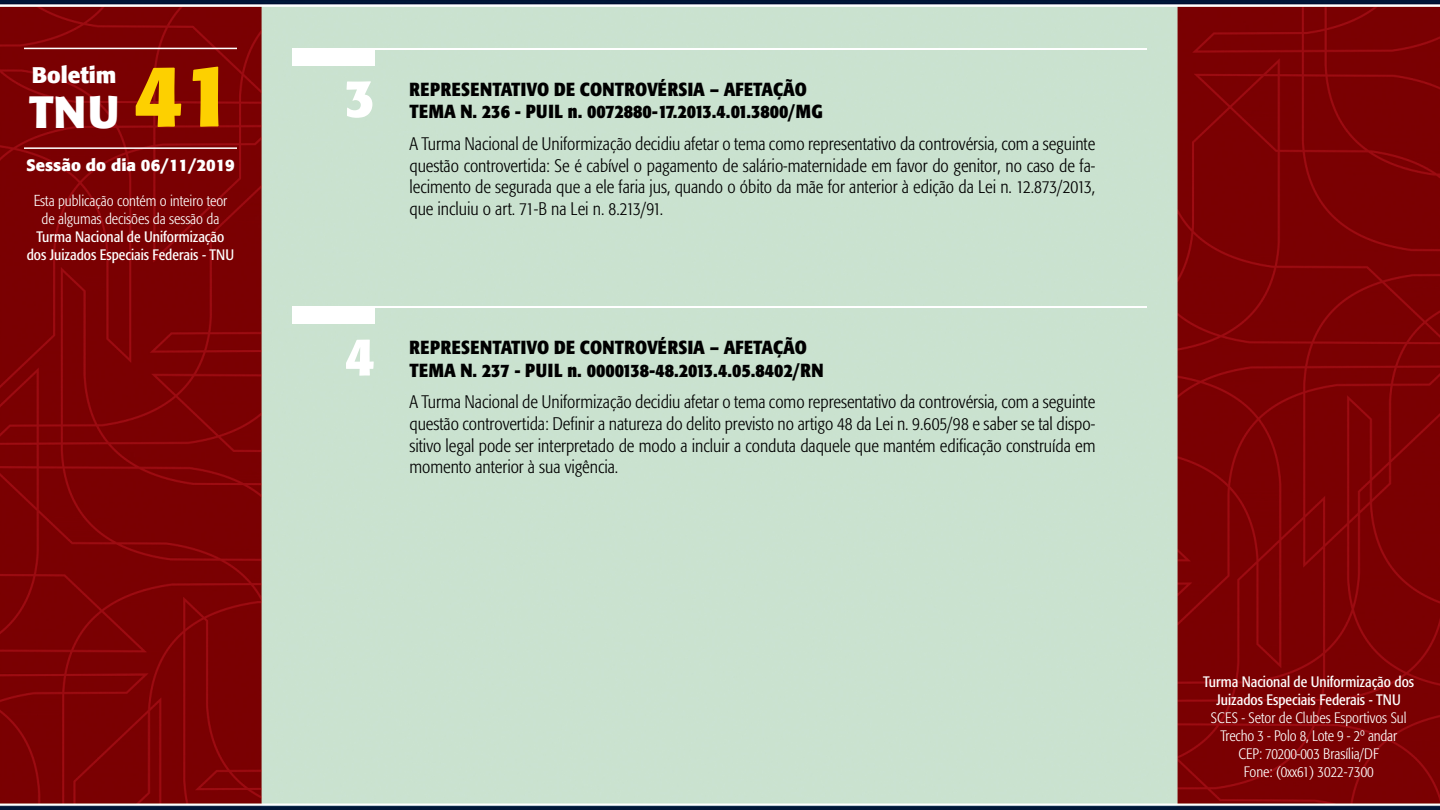
<style>
.page{position:relative;width:1440px;height:810px;background:#fff}
.page>*{position:absolute;margin:0;border:0;box-sizing:border-box;transform-origin:0 0}
.t1{font:700 52.5px "Formata";color:#fff}
.t2{font:700 45px "Formata";color:#fff}
.t3{font:700 22.5px "Formata";color:#fff}
.t4{font:700 condensed 18.75px/22.5px "Formata";color:#000}
.t5{font:300 condensed 18px/21.6px "Formata";color:#000;text-align:justify}
.t6{font:700 16.5px "Formata";color:#fff}
.t7{font:300 condensed 15px/18px "Formata";color:#fff;text-align:center}
.t8{font:condensed 15px/18px "Formata";color:#fff;text-align:center}
.s1{font-size:86.25px;color:#fdd000}
.s2{font-size:15.75px}
</style>
<div class="page">
<img style="left:0;top:0;width:1440px;height:810px">
<hr style="left:24px;top:48px;width:213px;height:1px;background:#fff">
<hr style="left:24px;top:147px;width:213px;height:2px;background:#fff">
<div style="left:292px;top:48px;width:83px;height:18px;background:#fff"></div>
<hr style="left:375px;top:48px;width:772px;height:2px;background:#fff">
<div style="left:292px;top:306px;width:83px;height:18px;background:#fff"></div>
<hr style="left:375px;top:306px;width:772px;height:2px;background:#fff">
<p class="t3" style="left:32px;top:61px;width:86px">Boletim</p>
<h2 class="t2" style="left:29px;top:84px;width:206px">TNU <span class="s1">41</span></h2>
<p class="t6" style="left:26px;top:155px;width:210px">Sessão do dia 06/11/2019</p>
<p class="t7" style="left:34px;top:192px;width:195px"><span class="s2">E</span>sta publicação contém o inteiro teor de algumas decisões da sessão da</p>
<p class="t8" style="left:27px;top:227px;width:209px">Turma Nacional de Uniformização dos Juizados Especiais Federais - TNU</p>
<h1 class="t1" style="left:344px;top:66px;width:32px">3</h1>
<p class="t4" style="left:410px;top:78px;width:415px">REPRESENTATIVO DE CONTROVÉRSIA – AFETAÇÃO<br>TEMA N. 236 - PUIL n. 0072880-17.2013.4.01.3800/MG</p>
<p class="t5" style="left:410px;top:133px;width:687px">A Turma Nacional de Uniformização decidiu afetar o tema como representativo da controvérsia, com a seguinte questão controvertida: Se é cabível o pagamento de salário-maternidade em favor do genitor, no caso de fa&shy;lecimento de segurada que a ele faria jus, quando o óbito da mãe for anterior à edição da Lei n. 12.873/2013, que incluiu o art. 71-B na Lei n. 8.213/91.</p>
<h1 class="t1" style="left:344px;top:324px;width:32px">4</h1>
<p class="t4" style="left:410px;top:336px;width:415px">REPRESENTATIVO DE CONTROVÉRSIA – AFETAÇÃO<br>TEMA N. 237 - PUIL n. 0000138-48.2013.4.05.8402/RN</p>
<p class="t5" style="left:410px;top:392px;width:687px">A Turma Nacional de Uniformização decidiu afetar o tema como representativo da controvérsia, com a seguinte questão controvertida: Definir a natureza do delito previsto no artigo 48 da Lei n. 9.605/98 e saber se tal dispo&shy;sitivo legal pode ser interpretado de modo a incluir a conduta daquele que mantém edificação construída em momento anterior à sua vigência.</p>
<p class="t8" style="left:1203px;top:672px;width:212px">Turma Nacional de Uniformização dos<br>Juizados Especiais Federais - TNU</p>
<p class="t7" style="left:1211px;top:708px;width:197px">SCES - Setor de Clubes Esportivos Sul<br>Trecho 3 - Polo 8, Lote 9 - 2º andar<br>CEP: 70200-003 Brasília/DF<br>Fone: (0xx61) 3022-7300</p>
</div>
